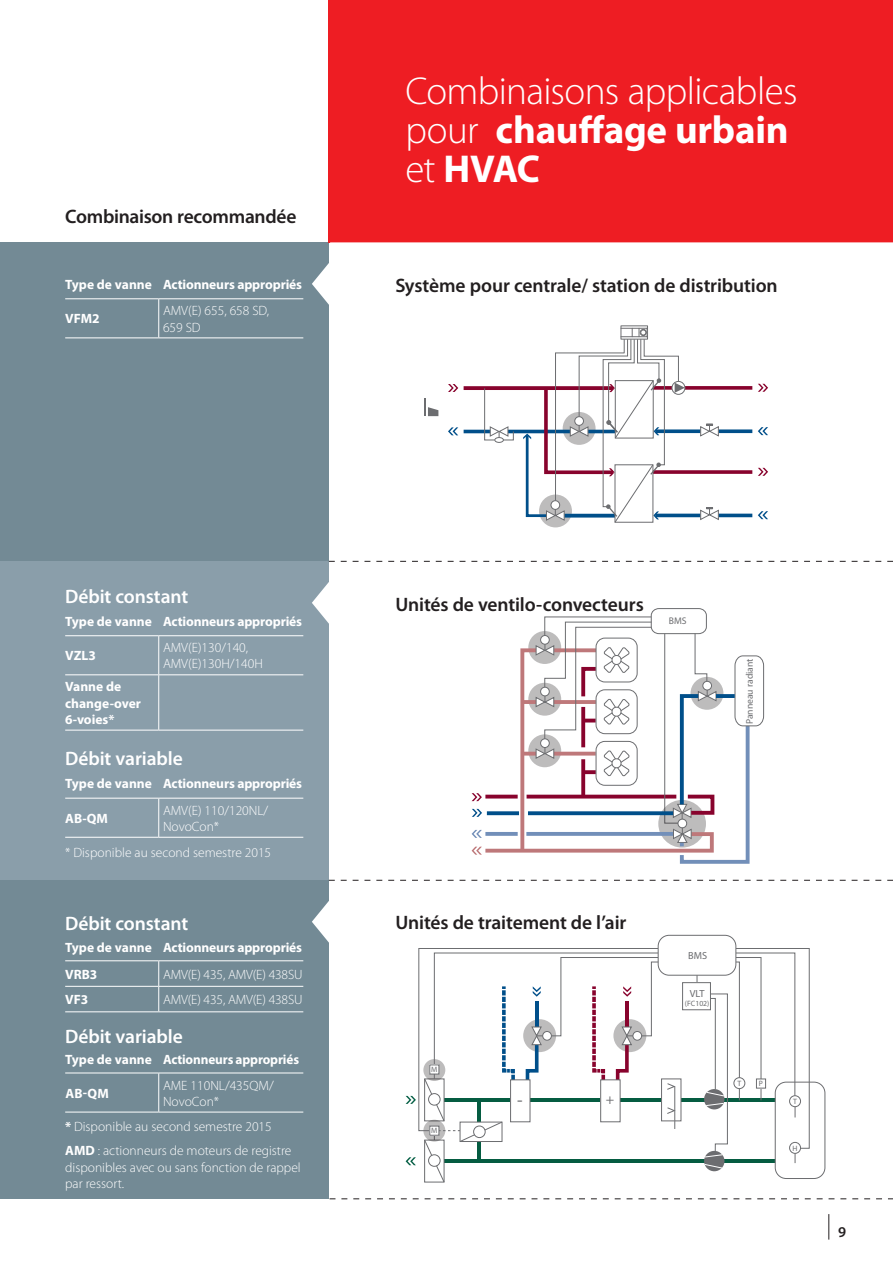
<style>
.page{position:relative;width:893px;height:1263px;background:#fff}
.page>*{position:absolute;margin:0;border:0;box-sizing:border-box;transform-origin:0 0}
.t1{font:300 39px/39px "Myriad Pro";letter-spacing:-.015em;color:#fff}
.t2{font:600 19.5px "Myriad Pro";letter-spacing:-.01em;color:#231f20}
.t3{font:600 19.5px "Myriad Pro";letter-spacing:-.005em;color:#fff}
.t4{font:18px "Myriad Pro";color:#6c6d70}
.t5{font:600 15px "Myriad Pro";color:#231f20}
.t6{font:14.25px "Myriad Pro";color:#6c6d70}
.t7{font:300 13.5px/16.2px "Myriad Pro";color:#fff}
.t8{font:700 13.5px/16.2px "Myriad Pro";letter-spacing:-.01em;color:#fff}
.t9{font:10.35px "Myriad Pro";color:#6c6d70}
.t10{font:9.6px "Myriad Pro";color:#6c6d70}
.t11{font:7.8px "Myriad Pro";color:#6c6d70}
.s1{font-weight:700}
</style>
<div class="page">
<div style="left:0;top:242px;width:329px;height:319px;background:#738a95"></div>
<div style="left:0;top:561px;width:329px;height:319px;background:#8a9eaa"></div>
<div style="left:0;top:880px;width:329px;height:319px;background:#738a95"></div>
<div style="left:329px;top:0;width:564px;height:242px;background:#ee1d23"></div>
<hr style="left:65px;top:337px;width:94px;height:1px;background:#fff">
<hr style="left:159px;top:337px;width:144px;height:1px;background:#fff">
<hr style="left:158px;top:299px;width:1px;height:38px;background:#fff">
<hr style="left:65px;top:298px;width:94px;height:1px;background:#fff">
<hr style="left:159px;top:298px;width:144px;height:1px;background:#fff">
<svg style="left:312px;top:242px;width:581px;height:957px"></svg>
<div style="left:539px;top:494px;width:33px;height:33px;background:#bdbcbc;border-radius:50%"></div>
<hr style="left:464px;top:430px;width:29px;height:3px;background:#004f8a">
<hr style="left:505px;top:430px;width:65px;height:3px;background:#004f8a">
<svg style="left:464px;top:386px;width:59px;height:4px"></svg>
<div style="left:494px;top:437px;width:10px;height:6px;border:1px solid #6c6d70;border-radius:50%"></div>
<svg style="left:484px;top:388px;width:30px;height:54px"></svg>
<svg style="left:685px;top:470px;width:67px;height:4px"></svg>
<svg style="left:685px;top:429px;width:15px;height:4px"></svg>
<svg style="left:719px;top:429px;width:33px;height:4px"></svg>
<svg style="left:685px;top:386px;width:67px;height:4px"></svg>
<hr style="left:655px;top:514px;width:46px;height:3px;background:#004f8a">
<hr style="left:718px;top:514px;width:34px;height:3px;background:#004f8a">
<svg style="left:700px;top:424px;width:19px;height:13px"></svg>
<svg style="left:700px;top:507px;width:19px;height:13px"></svg>
<svg style="left:758px;top:384px;width:10px;height:8px"></svg>
<svg style="left:758px;top:427px;width:10px;height:8px"></svg>
<svg style="left:758px;top:468px;width:10px;height:8px"></svg>
<svg style="left:758px;top:511px;width:10px;height:8px"></svg>
<div style="left:621px;top:326px;width:26px;height:13px;background:#dcdcdd"></div>
<div style="left:621px;top:325px;width:27px;height:14px;border:1px solid #6c6d70"></div>
<svg style="left:448px;top:384px;width:10px;height:8px"></svg>
<svg style="left:448px;top:427px;width:10px;height:8px"></svg>
<svg style="left:424px;top:398px;width:14px;height:18px"></svg>
<svg style="left:523px;top:328px;width:162px;height:195px"></svg>
<div style="left:651px;top:609px;width:55px;height:25px;background:#fff;border-radius:7px"></div>
<div style="left:651px;top:608px;width:56px;height:26px;border:1px solid #6c6d70;border-radius:7px"></div>
<svg style="left:472px;top:617px;width:292px;height:249px"></svg>
<hr style="left:433px;top:1159px;width:347px;height:4px;background:#055c41">
<hr style="left:433px;top:1098px;width:349px;height:4px;background:#055c41">
<div style="left:775px;top:1082px;width:50px;height:96px;background:#fff;border-radius:11px"></div>
<div style="left:775px;top:1082px;width:50px;height:97px;border:1px solid #6c6d70;border-radius:11px"></div>
<div style="left:661px;top:1079px;width:20px;height:42px;background:#fff"></div>
<div style="left:704px;top:1151px;width:20px;height:20px;background:#6c6d70;border-radius:50%"></div>
<svg style="left:701px;top:994px;width:27px;height:175px"></svg>
<div style="left:683px;top:983px;width:27px;height:27px;background:#fff"></div>
<div style="left:682px;top:982px;width:29px;height:28px;border:1px solid #6c6d70"></div>
<svg style="left:735px;top:948px;width:74px;height:215px"></svg>
<div style="left:658px;top:935px;width:78px;height:40px;background:#fff;border-radius:11px"></div>
<div style="left:658px;top:935px;width:78px;height:40px;border:1px solid #6c6d70;border-radius:11px"></div>
<div style="left:790px;top:1096px;width:10px;height:11px;background:#fff;border-radius:50%"></div>
<div style="left:789px;top:1095px;width:12px;height:12px;border:1px solid #6c6d70;border-radius:50%"></div>
<div style="left:734px;top:1078px;width:11px;height:11px;background:#fff;border-radius:50%"></div>
<div style="left:734px;top:1077px;width:11px;height:12px;border:1px solid #6c6d70;border-radius:50%"></div>
<div style="left:790px;top:1142px;width:10px;height:11px;background:#fff;border-radius:50%"></div>
<div style="left:789px;top:1142px;width:12px;height:12px;border:1px solid #6c6d70;border-radius:50%"></div>
<svg style="left:406px;top:948px;width:270px;height:235px"></svg>
<hr style="left:158px;top:636px;width:1px;height:38px;background:#fff">
<hr style="left:158px;top:675px;width:1px;height:55px;background:#fff">
<hr style="left:65px;top:635px;width:94px;height:1px;background:#fff">
<hr style="left:159px;top:635px;width:144px;height:1px;background:#fff">
<hr style="left:65px;top:674px;width:94px;height:1px;background:#fff">
<hr style="left:159px;top:674px;width:144px;height:1px;background:#fff">
<hr style="left:65px;top:730px;width:94px;height:1px;background:#fff">
<hr style="left:159px;top:730px;width:144px;height:1px;background:#fff">
<hr style="left:65px;top:798px;width:94px;height:1px;background:#fff">
<hr style="left:159px;top:798px;width:144px;height:1px;background:#fff">
<hr style="left:65px;top:837px;width:94px;height:1px;background:#fff">
<hr style="left:159px;top:837px;width:144px;height:1px;background:#fff">
<hr style="left:158px;top:798px;width:1px;height:39px;background:#fff">
<svg style="left:158px;top:961px;width:1px;height:50px"></svg>
<hr style="left:65px;top:960px;width:94px;height:1px;background:#fff">
<hr style="left:159px;top:960px;width:144px;height:1px;background:#fff">
<hr style="left:65px;top:986px;width:94px;height:1px;background:#fff">
<hr style="left:159px;top:986px;width:144px;height:1px;background:#fff">
<hr style="left:65px;top:1011px;width:94px;height:1px;background:#fff">
<hr style="left:159px;top:1011px;width:144px;height:1px;background:#fff">
<hr style="left:65px;top:1072px;width:94px;height:1px;background:#fff">
<hr style="left:159px;top:1072px;width:144px;height:1px;background:#fff">
<hr style="left:65px;top:1112px;width:94px;height:1px;background:#fff">
<hr style="left:159px;top:1112px;width:144px;height:1px;background:#fff">
<hr style="left:158px;top:1073px;width:1px;height:39px;background:#fff">
<svg style="left:329px;top:561px;width:564px;height:1px"></svg>
<svg style="left:329px;top:880px;width:564px;height:1px"></svg>
<svg style="left:330px;top:1198px;width:563px;height:1px"></svg>
<svg style="left:828px;top:1214px;width:1px;height:25px"></svg>
<h2 class="t2" style="left:65px;top:204px;width:233px">Combinaison recommandée</h2>
<p class="t8" style="left:65px;top:276px;width:238px">Type de vanne Actionneurs appropriés</p>
<p class="t8" style="left:65px;top:310px;width:36px">VFM2</p>
<p class="t7" style="left:163px;top:303px;width:108px">AMV(E) 655, 658 SD,<br>659 SD</p>
<h1 class="t1" style="left:405px;top:72px;width:394px">Combinaisons applicables pour <span class="s1">chauffage urbain </span>et <span class="s1">HVAC</span></h1>
<h2 class="t2" style="left:395px;top:273px;width:384px">Système pour centrale/ station de distribution</h2>
<h2 class="t3" style="left:65px;top:584px;width:125px">Débit constant</h2>
<p class="t8" style="left:65px;top:613px;width:238px">Type de vanne Actionneurs appropriés</p>
<p class="t8" style="left:65px;top:647px;width:32px">VZL3</p>
<p class="t7" style="left:163px;top:640px;width:101px">AMV(E)130/140,<br>AMV(E)130H/140H</p>
<p class="t8" style="left:65px;top:678px;width:77px">Vanne de change-over<br>6-voies*</p>
<h2 class="t3" style="left:65px;top:746px;width:119px">Débit variable</h2>
<p class="t8" style="left:65px;top:775px;width:238px">Type de vanne Actionneurs appropriés</p>
<p class="t8" style="left:65px;top:810px;width:44px">AB-QM</p>
<p class="t7" style="left:163px;top:802px;width:107px">AMV(E) 110/120NL/<br>NovoCon*</p>
<p class="t7" style="left:65px;top:845px;width:207px">* Disponible au second semestre 2015</p>
<h2 class="t3" style="left:65px;top:911px;width:125px">Débit constant</h2>
<p class="t8" style="left:65px;top:934px;width:238px;line-height:26.4px">Type de vanne Actionneurs appropriés<br>VRB3</p>
<p class="t7" style="left:163px;top:966px;width:141px">AMV(E) 435, AMV(E) 438SU</p>
<p class="t8" style="left:65px;top:991px;width:25px">VF3</p>
<p class="t7" style="left:163px;top:992px;width:141px">AMV(E) 435, AMV(E) 438SU</p>
<h2 class="t3" style="left:65px;top:1023px;width:119px">Débit variable</h2>
<p class="t8" style="left:65px;top:1051px;width:235px">Type de vanne Actionneurs appropriés</p>
<p class="t8" style="left:65px;top:1084px;width:45px">AB-QM</p>
<p class="t7" style="left:163px;top:1077px;width:112px">AME 110NL/435QM/<br>NovoCon*</p>
<p class="t7" style="left:65px;top:1114px;width:228px;line-height:24.8px"><span class="s1">*</span> Disponible au second semestre 2015<br><span class="s1">AMD</span> : actionneurs de moteurs de registre</p>
<p class="t7" style="left:65px;top:1159px;width:237px">disponibles avec ou sans fonction de rappel par ressort.</p>
<h2 class="t2" style="left:395px;top:592px;width:250px">Unités de ventilo-convecteurs</h2>
<p class="t10" style="left:669px;top:615px;width:19px">BMS</p>
<p class="t10" style="left:744px;top:724px;width:67px;rotate:-90deg">Panneau radiant</p>
<h2 class="t2" style="left:395px;top:910px;width:233px">Unités de traitement de l’air</h2>
<p class="t11" style="left:431px;top:1064px;width:8px">M</p>
<p class="t9" style="left:688px;top:949px;width:20px">BMS</p>
<p class="t9" style="left:690px;top:987px;width:16px">VLT</p>
<p class="t11" style="left:685px;top:998px;width:26px">(FC102)</p>
<p class="t11" style="left:737px;top:1078px;width:5px">T</p>
<p class="t11" style="left:759px;top:1078px;width:6px">P</p>
<p class="t11" style="left:431px;top:1125px;width:8px">M</p>
<h3 class="t4" style="left:517px;top:1089px;width:7px">-</h3>
<p class="t6" style="left:606px;top:1091px;width:10px">+</p>
<p class="t11" style="left:793px;top:1096px;width:5px">T</p>
<p class="t11" style="left:792px;top:1143px;width:7px">H</p>
<p class="t5" style="left:838px;top:1223px;width:10px">9</p>
</div>
